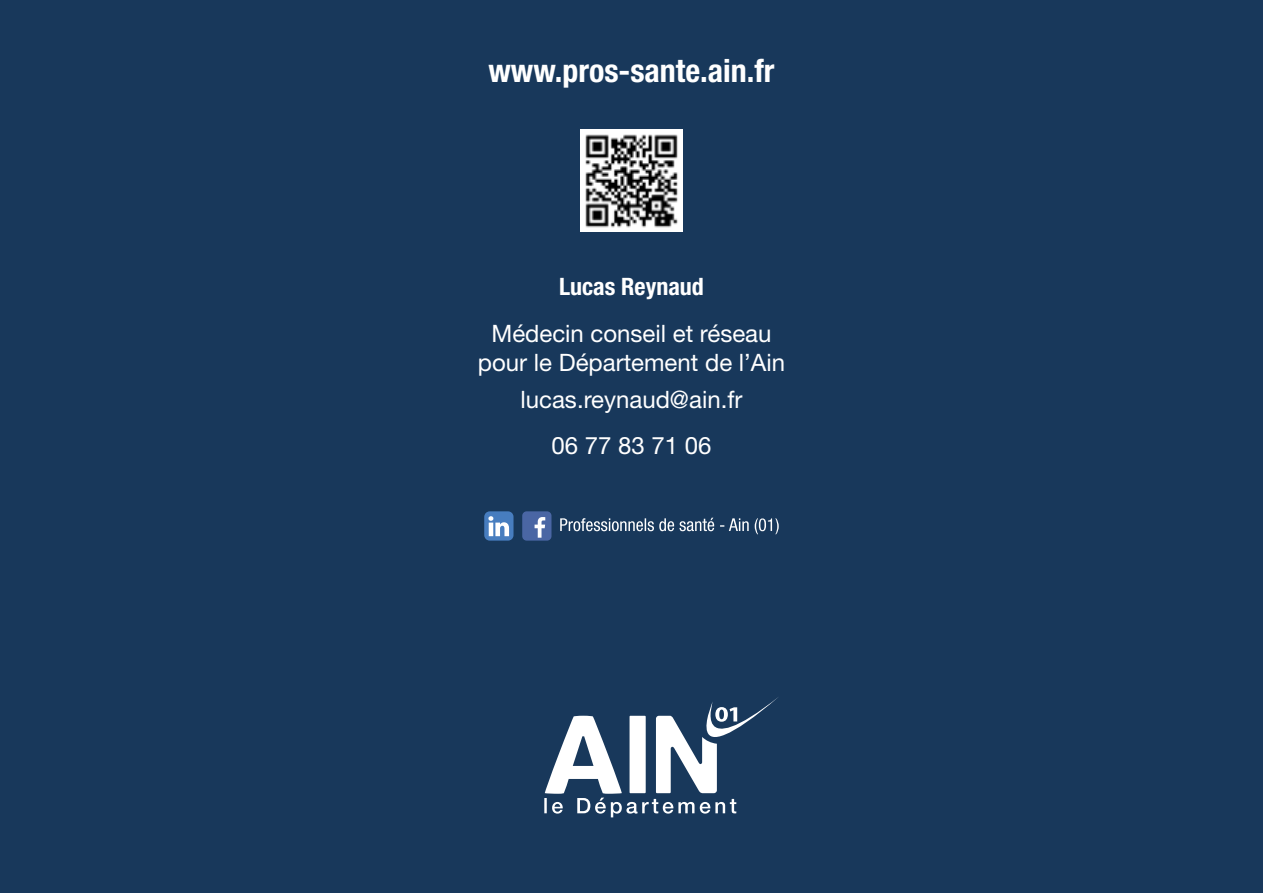
<style>
.page{position:relative;width:1263px;height:893px;background:#18385b}
.page>*{position:absolute;margin:0;border:0;box-sizing:border-box;transform-origin:0 0}
.t1{font:700 condensed 31.95px "Helvetica Neue LT Pro";color:#fff}
.t2{font:24px/28.8px "Helvetica Neue LT Pro";color:#fff;text-align:center}
.t3{font:700 condensed 24px "Helvetica Neue LT Pro";color:#fff}
</style>
<div class="page">
<svg style="left:544px;top:697px;width:234px;height:120px"></svg>
<div style="left:522px;top:511px;width:29px;height:30px;background:#4a66a4;border-radius:4px"></div>
<svg style="left:534px;top:517px;width:11px;height:21px"></svg>
<svg style="left:484px;top:511px;width:29px;height:30px"></svg>
<svg style="left:560px;top:518px;width:219px;height:16px"></svg>
<img style="left:580px;top:129px;width:102px;height:102px">
<h1 class="t1" style="left:488px;top:52px;width:288px">www.pros-sante.ain.fr</h1>
<p class="t3" style="left:559px;top:272px;width:146px">Lucas Reynaud</p>
<p class="t2" style="left:478px;top:318px;width:309px">Médecin conseil et réseau pour le Département de l’Ain</p>
<p class="t2" style="left:520px;top:376px;width:223px;line-height:45.8px">lucas.reynaud@ain.fr<br>06 77 83 71 06</p>
</div>
